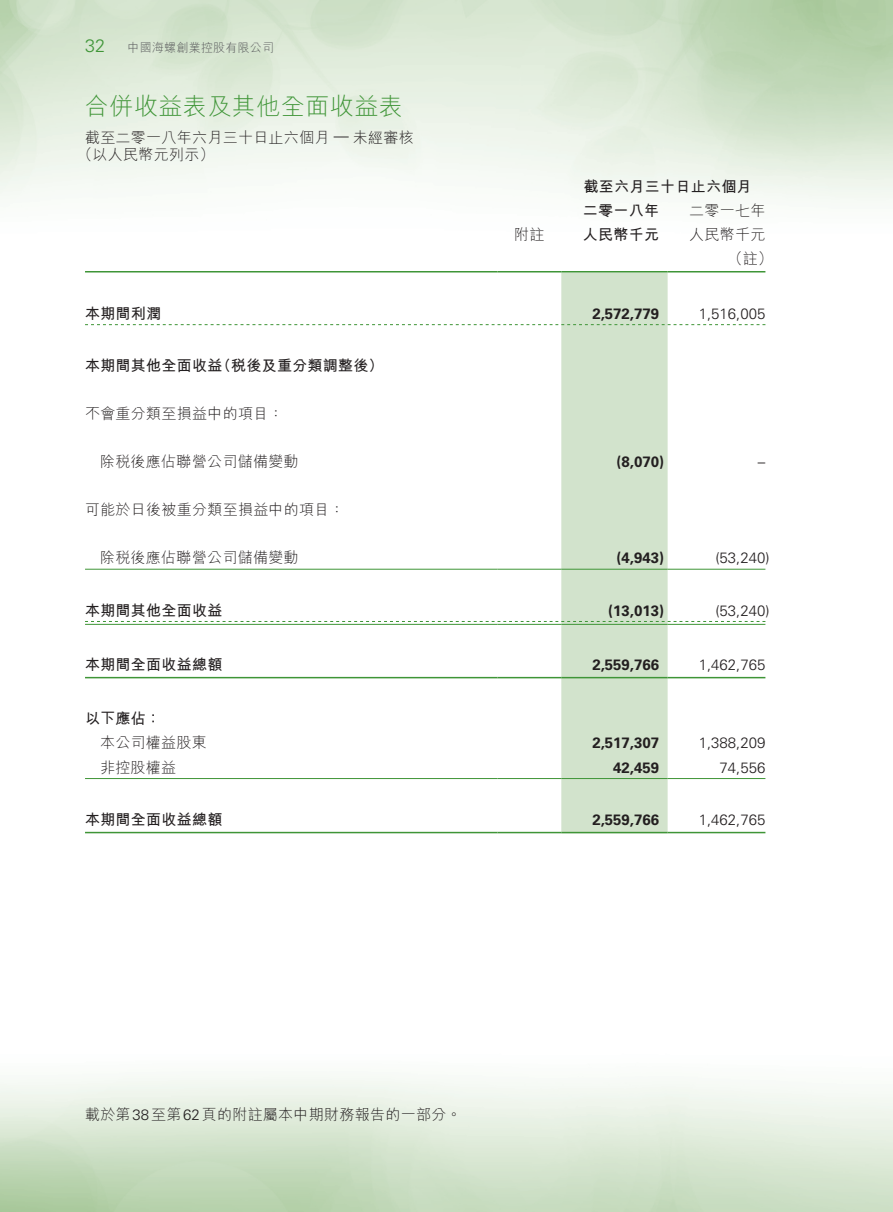
<style>
.page{position:relative;width:893px;height:1212px;background:#fff}
.page>*{position:absolute;margin:0;border:0;box-sizing:border-box;transform-origin:0 0}
.t1{font:300 24px "M Hei HK";letter-spacing:.02em;color:#3f9537}
.t2{font:300 18px "Univers LT Std";color:#3f9537}
._50_Table_txt{font:300 15px "M Hei HK";letter-spacing:.02em;color:#231f20}
._50_Table_txt-2{font:700 15px "M Hei HK";letter-spacing:.02em;color:#231f20}
._50_Table_txt-3{font:700 15px "Univers LT Std";color:#231f20}
._50_Table_txt-4{font:300 15px "Univers LT Std";color:#231f20}
._00_txt{font:300 15px "M Hei HK";letter-spacing:.02em;color:#231f20}
.t3{font:300 12px "M Hei HK";letter-spacing:.02em;color:#57585a}
.s1{font-family:"Univers LT Std"}
</style>
<div class="page">
<div style="left:561px;top:272px;width:107px;height:560px;background:#d2e3cc"></div>
<hr style="left:85px;top:271px;width:412px;height:1px;background:#3f9537">
<hr style="left:497px;top:271px;width:64px;height:1px;background:#3f9537">
<hr style="left:561px;top:271px;width:107px;height:1px;background:#3f9537">
<hr style="left:668px;top:271px;width:97px;height:1px;background:#3f9537">
<svg style="left:85px;top:324px;width:680px;height:1px"></svg>
<hr style="left:85px;top:569px;width:412px;height:1px;background:#3f9537">
<hr style="left:497px;top:569px;width:64px;height:1px;background:#3f9537">
<hr style="left:561px;top:569px;width:107px;height:1px;background:#3f9537">
<hr style="left:668px;top:569px;width:97px;height:1px;background:#3f9537">
<hr style="left:85px;top:624px;width:412px;height:1px;background:#3f9537">
<hr style="left:497px;top:624px;width:64px;height:1px;background:#3f9537">
<hr style="left:561px;top:624px;width:107px;height:1px;background:#3f9537">
<svg style="left:85px;top:621px;width:680px;height:1px"></svg>
<hr style="left:668px;top:624px;width:97px;height:1px;background:#3f9537">
<hr style="left:85px;top:677px;width:412px;height:1px;background:#3f9537">
<hr style="left:497px;top:677px;width:64px;height:1px;background:#3f9537">
<hr style="left:561px;top:677px;width:107px;height:1px;background:#3f9537">
<hr style="left:668px;top:677px;width:97px;height:1px;background:#3f9537">
<hr style="left:85px;top:778px;width:412px;height:1px;background:#3f9537">
<hr style="left:497px;top:778px;width:64px;height:1px;background:#3f9537">
<hr style="left:561px;top:778px;width:107px;height:1px;background:#3f9537">
<hr style="left:668px;top:778px;width:97px;height:1px;background:#3f9537">
<hr style="left:85px;top:832px;width:412px;height:1px;background:#3f9537">
<hr style="left:497px;top:832px;width:64px;height:1px;background:#3f9537">
<hr style="left:561px;top:832px;width:107px;height:1px;background:#3f9537">
<hr style="left:668px;top:832px;width:97px;height:1px;background:#3f9537">
<p class="t2" style="left:85px;top:35px;width:22px">32</p>
<p class="t3" style="left:128px;top:41px;width:148px">中國海螺創業控股有限公司</p>
<p class="t1" style="left:85px;top:94px;width:319px">合併收益表及其他全面收益表</p>
<p class="_00_txt" style="left:85px;top:130px;width:330px">截至二零一八年六月三十日止六個月 <span class="s1">—</span> 未經審核</p>
<p class="_00_txt" style="left:78px;top:147px;width:138px">（以人民幣元列示）</p>
<p class="_50_Table_txt-2" style="left:584px;top:176px;width:170px">截至六月三十日止六個月</p>
<p class="_50_Table_txt-2" style="left:583px;top:200px;width:78px">二零一八年</p>
<p class="_50_Table_txt" style="left:689px;top:203px;width:78px">二零一七年</p>
<p class="_50_Table_txt" style="left:514px;top:227px;width:32px">附註</p>
<p class="_50_Table_txt-2" style="left:583px;top:224px;width:78px">人民幣千元</p>
<p class="_50_Table_txt" style="left:689px;top:227px;width:78px">人民幣千元</p>
<p class="_50_Table_txt" style="left:728px;top:251px;width:47px">（註）</p>
<p class="_50_Table_txt-2" style="left:85px;top:302px;width:78px">本期間利潤</p>
<p class="_50_Table_txt-3" style="left:592px;top:304px;width:68px">2,572,779</p>
<p class="_50_Table_txt-4" style="left:699px;top:304px;width:68px">1,516,005</p>
<p class="_50_Table_txt-2" style="left:85px;top:355px;width:300px">本期間其他全面收益（稅後及重分類調整後）</p>
<p class="_50_Table_txt" style="left:85px;top:406px;width:200px">不會重分類至損益中的項目：</p>
<p class="_50_Table_txt" style="left:100px;top:454px;width:200px">除稅後應佔聯營公司儲備變動</p>
<p class="_50_Table_txt-3" style="left:617px;top:453px;width:49px">(8,070)</p>
<p class="_50_Table_txt-4" style="left:758px;top:453px;width:9px">–</p>
<p class="_50_Table_txt" style="left:85px;top:502px;width:261px">可能於日後被重分類至損益中的項目：</p>
<p class="_50_Table_txt" style="left:100px;top:550px;width:200px">除稅後應佔聯營公司儲備變動</p>
<p class="_50_Table_txt-3" style="left:617px;top:549px;width:49px">(4,943)</p>
<p class="_50_Table_txt-4" style="left:715px;top:549px;width:56px">(53,240)</p>
<p class="_50_Table_txt-2" style="left:85px;top:599px;width:139px">本期間其他全面收益</p>
<p class="_50_Table_txt-3" style="left:608px;top:602px;width:57px">(13,013)</p>
<p class="_50_Table_txt-4" style="left:715px;top:601px;width:56px">(53,240)</p>
<p class="_50_Table_txt-2" style="left:85px;top:654px;width:139px">本期間全面收益總額</p>
<p class="_50_Table_txt-3" style="left:592px;top:656px;width:68px">2,559,766</p>
<p class="_50_Table_txt-4" style="left:699px;top:656px;width:68px">1,462,765</p>
<p class="_50_Table_txt-2" style="left:85px;top:708px;width:77px">以下應佔：</p>
<p class="_50_Table_txt" style="left:100px;top:735px;width:108px">本公司權益股東</p>
<p class="_50_Table_txt-3" style="left:592px;top:734px;width:68px">2,517,307</p>
<p class="_50_Table_txt-4" style="left:699px;top:734px;width:68px">1,388,209</p>
<p class="_50_Table_txt" style="left:100px;top:759px;width:78px">非控股權益</p>
<p class="_50_Table_txt-3" style="left:613px;top:758px;width:47px">42,459</p>
<p class="_50_Table_txt-4" style="left:719px;top:758px;width:47px">74,556</p>
<p class="_50_Table_txt-2" style="left:85px;top:808px;width:139px">本期間全面收益總額</p>
<p class="_50_Table_txt-3" style="left:592px;top:811px;width:68px">2,559,766</p>
<p class="_50_Table_txt-4" style="left:699px;top:811px;width:68px">1,462,765</p>
<p class="_00_txt" style="left:85px;top:1107px;width:378px">載於第<span class="s1">38</span>至第<span class="s1">62</span>頁的附註屬本中期財務報告的一部分。</p>
</div>
